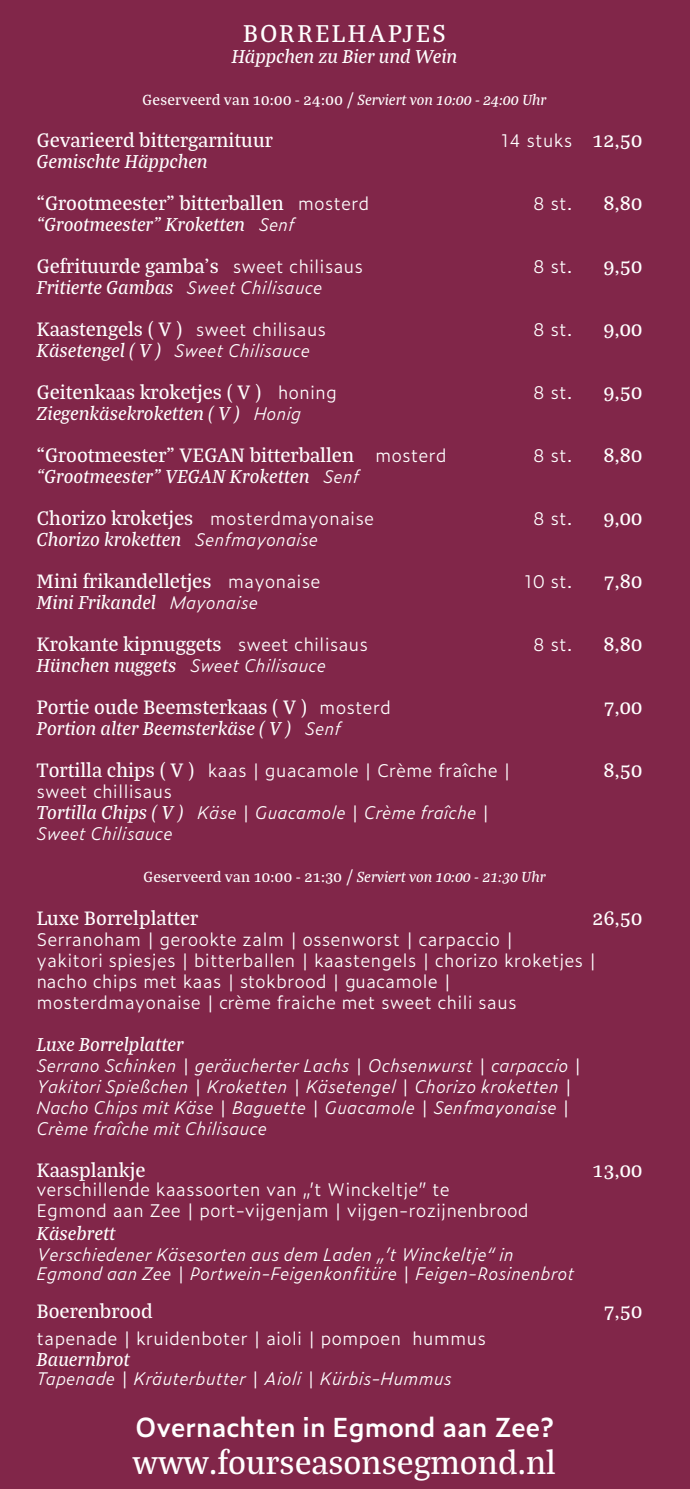
<style>
.page{position:relative;width:690px;height:1489px;background:#fff}
.page>*{position:absolute;margin:0;border:0;box-sizing:border-box;transform-origin:0 0}
.t1{font:500 35px "Bagatela";color:#fff}
.t2{font:600 26.25px "Zeitung Pro";color:#fff}
.t3{font:500 26.25px "Bagatela";letter-spacing:.075em;color:#fff}
.t4{font:500 21px "Bagatela";color:#fff}
.t5{font:italic 500 20.12px "Bagatela";color:#fff}
.t6{font:italic 300 17.5px/21px "Zeitung Pro";color:#fff}
.t7{font:300 17.5px/21px "Zeitung Micro Pro";color:#fff}
.t8{font:italic 500 15.75px "Bagatela";color:#fff}
.s1{font-style:normal}
.s2{font-family:"Zeitung Micro Pro";font-weight:300;font-style:normal;font-size:17.5px}
.s3{font-family:"Bagatela";font-weight:500;font-size:21px}
.s4{font-family:"Zeitung Micro Pro";font-weight:300;font-size:17.5px}
.s5{font-family:"Zeitung Pro";font-weight:300;font-size:17.5px}
.s6{font-family:"Bagatela";font-weight:500;font-size:20.12px}
.s7{font-family:"Zeitung Micro Pro";font-style:normal}
</style>
<div class="page">
<div style="left:0;top:1334px;width:690px;height:154px;background:#812649"></div>
<div style="left:0;top:0;width:690px;height:1402px;background:#812649"></div>
<h2 class="t3" style="left:243px;top:16px;width:204px">BORRELHAPJES</h2>
<p class="t5" style="left:231px;top:43px;width:227px">Häppchen zu Bier und Wein</p>
<p class="t8" style="left:142px;top:89px;width:406px"><span class="s1">Geserveerd van 10:00 - 24:00</span> <span class="s2">/</span> Serviert von 10:00 - 24:00 Uhr</p>
<p class="t4" style="left:37px;top:126px;width:238px">Gevarieerd bittergarnituur</p>
<p class="t7" style="left:501px;top:129px;width:143px">14 stuks <span class="s3">12,50</span></p>
<p class="t5" style="left:37px;top:148px;width:173px">Gemischte Häppchen</p>
<p class="t4" style="left:37px;top:189px;width:334px">“Grootmeester” bitterballen <span class="s4">mosterd</span></p>
<p class="t7" style="left:532px;top:192px;width:41px">8 st.</p>
<p class="t4" style="left:603px;top:189px;width:40px">8,80</p>
<p class="t5" style="left:37px;top:211px;width:260px">“Grootmeester” Kroketten <span class="s5">Senf</span></p>
<p class="t4" style="left:37px;top:252px;width:328px">Gefrituurde gamba’s <span class="s4">sweet chilisaus</span></p>
<p class="t7" style="left:532px;top:255px;width:41px">8 st.</p>
<p class="t4" style="left:603px;top:252px;width:40px">9,50</p>
<p class="t5" style="left:37px;top:274px;width:287px">Fritierte Gambas <span class="s5">Sweet Chilisauce</span></p>
<p class="t4" style="left:37px;top:315px;width:291px">Kaastengels ( V ) <span class="s4">sweet chilisaus</span></p>
<p class="t7" style="left:532px;top:318px;width:41px">8 st.</p>
<p class="t4" style="left:603px;top:315px;width:40px">9,00</p>
<p class="t6" style="left:37px;top:339px;width:275px"><span class="s6">Käsetengel ( V )</span> Sweet Chilisauce</p>
<p class="t4" style="left:37px;top:378px;width:302px">Geitenkaas kroketjes ( V ) <span class="s4">honing</span></p>
<p class="t7" style="left:532px;top:381px;width:41px">8 st.</p>
<p class="t4" style="left:603px;top:378px;width:40px">9,50</p>
<p class="t5" style="left:37px;top:400px;width:266px">Ziegenkäsekroketten ( V ) <span class="s5">Honig</span></p>
<p class="t4" style="left:37px;top:441px;width:411px">“Grootmeester” VEGAN bitterballen <span class="s4">mosterd</span></p>
<p class="t7" style="left:532px;top:444px;width:41px">8 st.</p>
<p class="t4" style="left:603px;top:441px;width:40px">8,80</p>
<p class="t5" style="left:37px;top:463px;width:324px">“Grootmeester” VEGAN Kroketten <span class="s5">Senf</span></p>
<p class="t4" style="left:37px;top:504px;width:339px">Chorizo kroketjes <span class="s4">mosterdmayonaise</span></p>
<p class="t7" style="left:532px;top:507px;width:41px">8 st.</p>
<p class="t4" style="left:603px;top:504px;width:40px">9,00</p>
<p class="t5" style="left:37px;top:526px;width:283px">Chorizo kroketten <span class="s5">Senfmayonaise</span></p>
<p class="t4" style="left:37px;top:567px;width:285px">Mini frikandelletjes <span class="s4">mayonaise</span></p>
<p class="t7" style="left:524px;top:570px;width:50px">10 st.</p>
<p class="t4" style="left:603px;top:567px;width:40px">7,80</p>
<p class="t5" style="left:37px;top:589px;width:223px">Mini Frikandel <span class="s5">Mayonaise</span></p>
<p class="t4" style="left:37px;top:630px;width:333px">Krokante kipnuggets <span class="s4">sweet chilisaus</span></p>
<p class="t7" style="left:532px;top:633px;width:41px">8 st.</p>
<p class="t4" style="left:603px;top:630px;width:40px">8,80</p>
<p class="t6" style="left:37px;top:654px;width:291px"><span class="s6">Hünchen nuggets</span> Sweet Chilisauce</p>
<p class="t4" style="left:37px;top:693px;width:356px">Portie oude Beemsterkaas ( V ) <span class="s4">mosterd</span></p>
<p class="t4" style="left:603px;top:693px;width:40px">7,00</p>
<p class="t5" style="left:37px;top:715px;width:306px">Portion alter Beemsterkäse ( V ) <span class="s5">Senf</span></p>
<p class="t7" style="left:37px;top:759px;width:477px"><span class="s3">Tortilla chips ( V )</span> kaas | guacamole | Crème fraîche |</p>
<p class="t4" style="left:603px;top:756px;width:40px">8,50</p>
<p class="t7" style="left:37px;top:780px;width:137px">sweet chillisaus</p>
<p class="t6" style="left:37px;top:801px;width:456px"><span class="s6">Tortilla Chips ( V )</span> Käse <span class="s7">|</span> Guacamole <span class="s7">|</span> Crème fraîche <span class="s7">|<br></span>Sweet Chilisauce</p>
<p class="t8" style="left:143px;top:866px;width:404px"><span class="s1">Geserveerd van 10:00 - 21:30</span> <span class="s2">/</span> Serviert von 10:00 - 21:30 Uhr</p>
<p class="t4" style="left:37px;top:903px;width:163px">Luxe Borrelplatter</p>
<p class="t4" style="left:592px;top:903px;width:51px">26,50</p>
<p class="t7" style="left:37px;top:927px;width:562px">Serranoham | gerookte zalm | ossenworst | carpaccio |<br>yakitori spiesjes | bitterballen | kaastengels | chorizo kroketjes | nacho chips met kaas | stokbrood | guacamole | mosterdmayonaise | crème fraiche met sweet chili saus</p>
<p class="t5" style="left:37px;top:1030px;width:149px">Luxe Borrelplatter</p>
<p class="t6" style="left:37px;top:1053px;width:547px">Serrano Schinken <span class="s7">|</span> geräucherter Lachs <span class="s7">|</span> Ochsenwurst <span class="s7">|</span> carpaccio <span class="s7">| </span>Yakitori Spießchen <span class="s7">|</span> Kroketten <span class="s7">|</span> Käsetengel <span class="s7">|</span> Chorizo kroketten <span class="s7">| </span>Nacho Chips mit Käse <span class="s7">|</span> Baguette <span class="s7">|</span> Guacamole <span class="s7">|</span> Senfmayonaise <span class="s7">| </span>Crème fraîche mit Chilisauce</p>
<p class="t4" style="left:37px;top:1155px;width:110px">Kaasplankje</p>
<p class="t4" style="left:592px;top:1155px;width:51px">13,00</p>
<p class="t7" style="left:37px;top:1178px;width:493px">verschillende kaassoorten van „’t Winckeltje” te<br>Egmond aan Zee | port-vijgenjam | vijgen-rozijnenbrood</p>
<p class="t5" style="left:37px;top:1219px;width:80px">Käsebrett</p>
<p class="t6" style="left:37px;top:1243px;width:539px;line-height:19.2px">Verschiedener Käsesorten aus dem Laden „’t Winckeltje“ in<br>Egmond aan Zee <span class="s7">|</span> Portwein-Feigenkonfitüre <span class="s7">|</span> Feigen-Rosinenbrot</p>
<p class="t4" style="left:37px;top:1297px;width:117px">Boerenbrood</p>
<p class="t4" style="left:603px;top:1297px;width:40px">7,50</p>
<p class="t7" style="left:37px;top:1326px;width:451px">tapenade | kruidenboter | aioli | pompoen hummus</p>
<p class="t5" style="left:37px;top:1345px;width:95px">Bauernbrot</p>
<p class="t6" style="left:37px;top:1367px;width:417px">Tapenade <span class="s7">|</span> Kräuterbutter <span class="s7">|</span> Aioli <span class="s7">|</span> Kürbis-Hummus</p>
<h2 class="t2" style="left:135px;top:1407px;width:420px">Overnachten in Egmond aan Zee?</h2>
<h1 class="t1" style="left:133px;top:1439px;width:425px">www.fourseasonsegmond.nl</h1>
</div>
